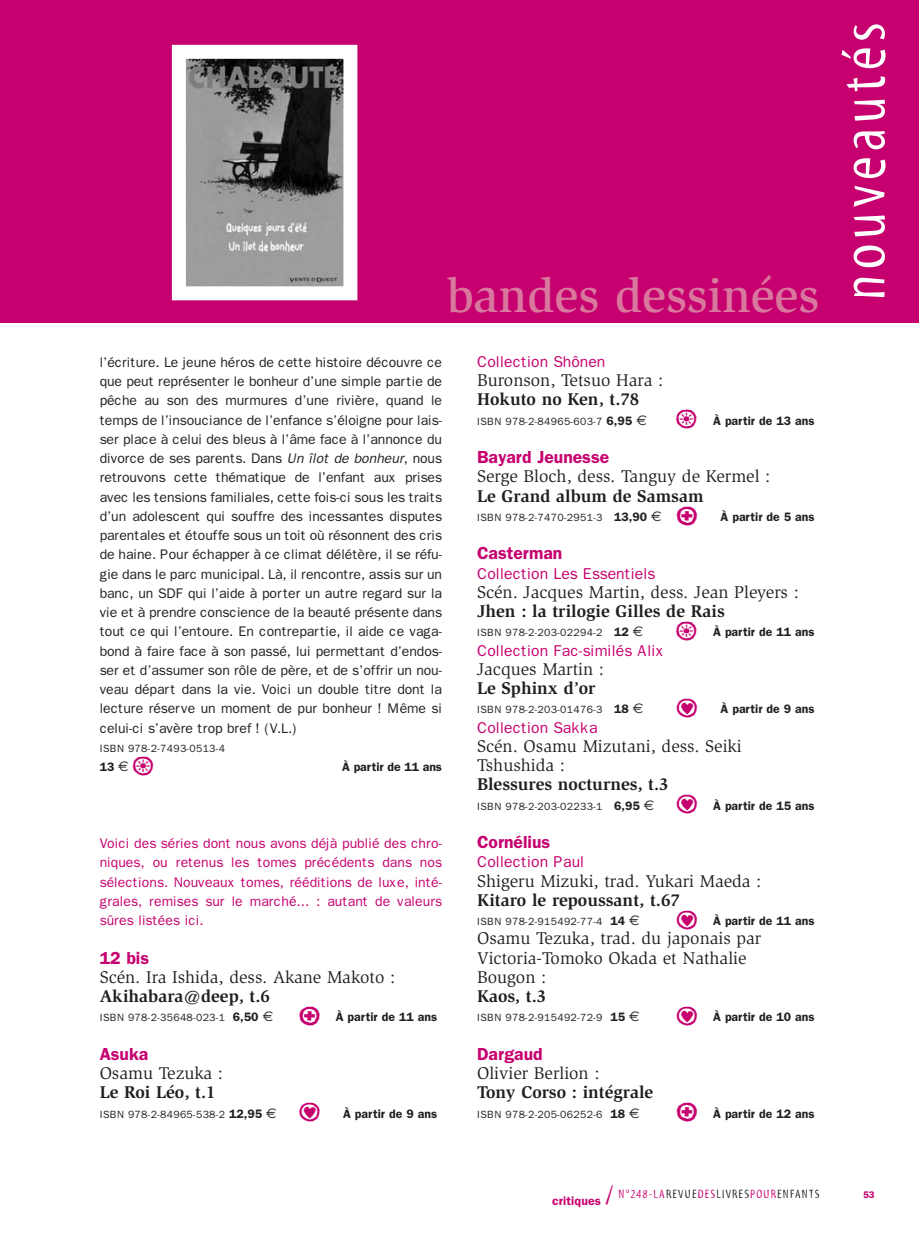
<style>
.page{position:relative;width:919px;height:1241px;background:#fff}
.page>*{position:absolute;margin:0;border:0;box-sizing:border-box;transform-origin:0 0}
.t1{font:63px "Myriad Tilt";letter-spacing:.08em;color:#fff}
.t2{font:500 49px "Slimbach";color:#d9789e}
.t3{font:35px "Ale Signs White LL";color:#c6006f}
.t4{font:17.5px/19.2px "Slimbach";color:#231f20}
.t5{font:700 17.5px "Slimbach";color:#231f20}
.t6{font:600 17.5px "Franklin Gothic";color:#c6006f}
.t7{font:15.75px "Franklin Gothic";color:#c6006f}
.t8{font:14px/19.2px "Franklin Gothic";letter-spacing:-.005em;color:#231f20;text-align:justify}
.t9{font:14px/19.2px "Franklin Gothic";color:#c6006f;text-align:justify}
.t10{font:600 12.25px "Franklin Gothic";color:#231f20}
.t11{font:12.25px "Myriad Tilt";letter-spacing:.1em;color:#231f20}
.t12{font:10.5px "Franklin Gothic";letter-spacing:.03em;color:#231f20}
.t13{font:600 9.62px "Franklin Gothic";color:#c6006f}
.s1{font-style:italic}
.s2{font-family:"Euro Sans";font-weight:400;font-size:14px}
.s3{font-weight:600;font-size:12.25px}
.s4{font-family:"Euro Sans";font-size:14px}
.s5{font-family:"Franklin Gothic";font-weight:600;color:#c6006f}
.s6{font-size:26.25px;color:#c6006f}
.s7{color:#c6006f}
</style>
<div class="page">
<div style="left:4px;top:0;width:915px;height:323px;background:#c6006f"></div>
<div style="left:0;top:0;width:5px;height:323px;background:#c6006f"></div>
<img style="left:187px;top:60px;width:155px;height:225px">
<div style="left:172px;top:45px;width:185px;height:255px;border:14px solid #fff"></div>
<h2 class="t2" style="left:447px;top:276px;width:374px">bandes dessinées</h2>
<p class="t8" style="left:100px;top:354px;width:344px">l’écriture. Le jeune héros de cette histoire découvre ce que peut représenter le bonheur d’une simple partie de pêche au son des murmures d’une rivière, quand le temps de l’insouciance de l’enfance s’éloigne pour lais&shy;ser place à celui des bleus à l’âme face à l’annonce du divorce de ses parents. Dans <span class="s1">Un îlot de bonheur</span>, nous retrouvons cette thématique de l’enfant aux prises avec les tensions familiales, cette fois-ci sous les traits d’un adolescent qui souffre des incessantes disputes parentales et étouffe sous un toit où résonnent des cris de haine. Pour échapper à ce climat délétère, il se réfu&shy;gie dans le parc municipal. Là, il rencontre, assis sur un banc, un SDF qui l’aide à porter un autre regard sur la vie et à prendre conscience de la beauté présente dans tout ce qui l’entoure. En contrepartie, il aide ce vaga&shy;bond à faire face à son passé, lui permettant d’endos&shy;ser et d’assumer son rôle de père, et de s’offrir un nou&shy;veau départ dans la vie. Voici un double titre dont la lecture réserve un moment de pur bonheur ! Même si celui-ci s’avère trop bref ! (V.L.)</p>
<p class="t12" style="left:100px;top:745px;width:127px">ISBN 978-2-7493-0513-4</p>
<p class="t10" style="left:100px;top:763px;width:30px">13 <span class="s2">€</span></p>
<h3 class="t3" style="left:132px;top:743px;width:24px">o</h3>
<p class="t10" style="left:342px;top:763px;width:101px">À partir de 11 ans</p>
<p class="t9" style="left:100px;top:835px;width:344px">Voici des séries dont nous avons déjà publié des chro&shy;niques, ou retenus les tomes précédents dans nos sélections. Nouveaux tomes, rééditions de luxe, inté&shy;grales, remises sur le marché... : autant de valeurs sûres listées ici.</p>
<p class="t6" style="left:100px;top:952px;width:51px">12 bis</p>
<p class="t4" style="left:100px;top:969px;width:297px">Scén. Ira Ishida, dess. Akane Makoto :</p>
<p class="t5" style="left:100px;top:990px;width:172px">Akihabara@deep, t.6</p>
<p class="t12" style="left:100px;top:1014px;width:175px">ISBN 978-2-35648-023-1 <span class="s3">6,50</span> <span class="s4">€</span></p>
<h3 class="t3" style="left:298px;top:994px;width:24px">U</h3>
<p class="t10" style="left:336px;top:1013px;width:103px">À partir de 11 ans</p>
<p class="t6" style="left:100px;top:1048px;width:50px">Asuka</p>
<p class="t4" style="left:100px;top:1065px;width:125px">Osamu Tezuka :</p>
<p class="t5" style="left:100px;top:1086px;width:117px">Le Roi Léo, t.1</p>
<p class="t12" style="left:100px;top:1110px;width:179px">ISBN 978-2-84965-538-2 <span class="s3">12,95</span> <span class="s4">€</span></p>
<h3 class="t3" style="left:298px;top:1090px;width:24px">B</h3>
<p class="t10" style="left:343px;top:1109px;width:96px">À partir de 9 ans</p>
<p class="t7" style="left:477px;top:356px;width:130px">Collection Shônen</p>
<p class="t4" style="left:477px;top:372px;width:188px">Buronson, Tetsuo Hara :</p>
<p class="t5" style="left:477px;top:393px;width:164px">Hokuto no Ken, t.78</p>
<p class="t12" style="left:477px;top:417px;width:171px">ISBN 978-2-84965-603-7 <span class="s3">6,95</span> <span class="s4">€</span></p>
<h3 class="t3" style="left:675px;top:397px;width:24px">o</h3>
<p class="t10" style="left:713px;top:416px;width:103px">À partir de 13 ans</p>
<p class="t6" style="left:477px;top:451px;width:134px">Bayard Jeunesse</p>
<p class="t4" style="left:477px;top:468px;width:295px">Serge Bloch, dess. Tanguy de Kermel :</p>
<p class="t5" style="left:477px;top:489px;width:228px">Le Grand album de Samsam</p>
<p class="t12" style="left:477px;top:514px;width:186px">ISBN 978-2-7470-2951-3 <span class="s3">13,90</span> <span class="s4">€</span></p>
<h3 class="t3" style="left:675px;top:493px;width:24px">U</h3>
<p class="t10" style="left:720px;top:513px;width:96px">À partir de 5 ans</p>
<p class="t6" style="left:477px;top:547px;width:87px">Casterman</p>
<p class="t7" style="left:477px;top:568px;width:180px">Collection Les Essentiels</p>
<p class="t4" style="left:477px;top:584px;width:323px">Scén. Jacques Martin, dess. Jean Pleyers :</p>
<p class="t5" style="left:477px;top:605px;width:249px">Jhen : la trilogie Gilles de Rais</p>
<p class="t12" style="left:477px;top:629px;width:168px">ISBN 978-2-203-02294-2 <span class="s3">12</span> <span class="s4">€</span></p>
<h3 class="t3" style="left:675px;top:609px;width:24px">o</h3>
<p class="t10" style="left:713px;top:628px;width:103px">À partir de 11 ans</p>
<p class="t7" style="left:477px;top:645px;width:189px">Collection Fac-similés Alix</p>
<p class="t4" style="left:477px;top:661px;width:128px">Jacques Martin :</p>
<p class="t5" style="left:477px;top:682px;width:120px">Le Sphinx d’or</p>
<p class="t12" style="left:477px;top:706px;width:168px">ISBN 978-2-203-01476-3 <span class="s3">18</span> <span class="s4">€</span></p>
<h3 class="t3" style="left:675px;top:686px;width:24px">B</h3>
<p class="t10" style="left:720px;top:705px;width:96px">À partir de 9 ans</p>
<p class="t7" style="left:477px;top:722px;width:122px">Collection Sakka</p>
<p class="t4" style="left:477px;top:738px;width:266px">Scén. Osamu Mizutani, dess. Seiki<br>Tshushida :</p>
<p class="t5" style="left:477px;top:778px;width:193px">Blessures nocturnes, t.3</p>
<p class="t12" style="left:477px;top:802px;width:179px">ISBN 978-2-203-02233-1 <span class="s3">6,95</span> <span class="s4">€</span></p>
<h3 class="t3" style="left:675px;top:782px;width:24px">B</h3>
<p class="t10" style="left:713px;top:801px;width:103px">À partir de 15 ans</p>
<p class="t6" style="left:477px;top:836px;width:75px">Cornélius</p>
<p class="t7" style="left:477px;top:857px;width:109px">Collection Paul</p>
<p class="t4" style="left:477px;top:872px;width:286px">Shigeru Mizuki, trad. Yukari Maeda :</p>
<p class="t5" style="left:477px;top:893px;width:204px">Kitaro le repoussant, t.67</p>
<p class="t12" style="left:477px;top:918px;width:164px">ISBN 978-2-915492-77-4 <span class="s3">14</span> <span class="s4">€</span></p>
<h3 class="t3" style="left:675px;top:897px;width:24px">B</h3>
<p class="t10" style="left:713px;top:917px;width:103px">À partir de 11 ans</p>
<p class="t4" style="left:477px;top:930px;width:286px">Osamu Tezuka, trad. du japonais par<br>Victoria-Tomoko Okada et Nathalie<br>Bougon :</p>
<p class="t5" style="left:477px;top:990px;width:71px">Kaos, t.3</p>
<p class="t12" style="left:477px;top:1014px;width:164px">ISBN 978-2-915492-72-9 <span class="s3">15</span> <span class="s4">€</span></p>
<h3 class="t3" style="left:675px;top:994px;width:24px">B</h3>
<p class="t10" style="left:713px;top:1013px;width:103px">À partir de 10 ans</p>
<p class="t6" style="left:477px;top:1048px;width:67px">Dargaud</p>
<p class="t4" style="left:477px;top:1065px;width:124px">Olivier Berlion :</p>
<p class="t5" style="left:477px;top:1086px;width:178px">Tony Corso : intégrale</p>
<p class="t12" style="left:477px;top:1110px;width:164px">ISBN 978-2-205-06252-6 <span class="s3">18</span> <span class="s4">€</span></p>
<h3 class="t3" style="left:675px;top:1090px;width:24px">U</h3>
<p class="t10" style="left:713px;top:1109px;width:103px">À partir de 12 ans</p>
<h1 class="t1" style="left:840px;top:301px;width:280px;rotate:-90deg">nouveautés</h1>
<p class="t11" style="left:552px;top:1189px;width:269px"><span class="s5">critiques</span> <span class="s6">/</span> <span class="s7">N°248-LA</span>REVUE<span class="s7">DES</span>LIVRES<span class="s7">POUR</span>ENFANTS</p>
<p class="t13" style="left:863px;top:1191px;width:13px">53</p>
</div>
